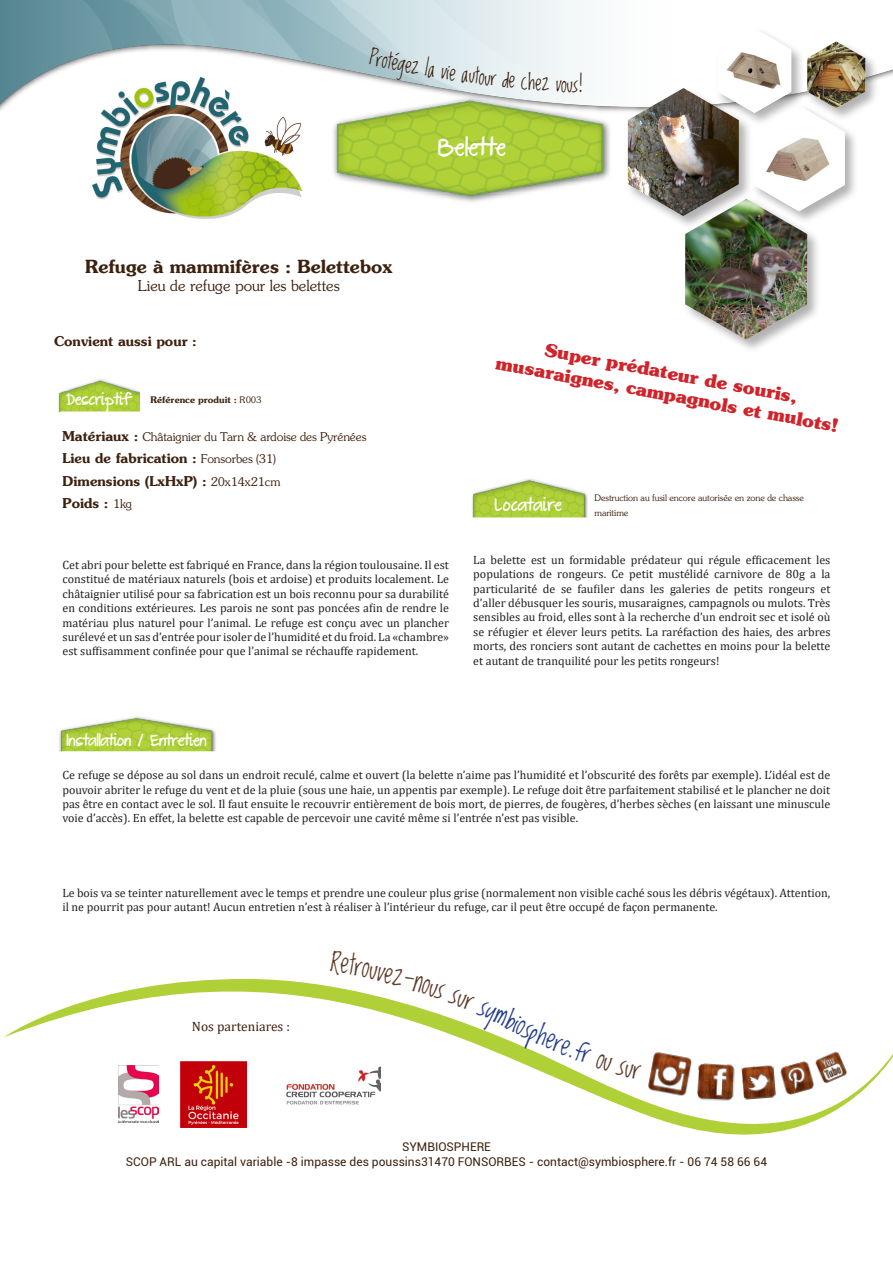
<style>
.page{position:relative;width:893px;height:1263px;background:#fff}
.page>*{position:absolute;margin:0;border:0;box-sizing:border-box;transform-origin:0 0}
.t1{font:700 22.5px "The Great Escape";color:#fff}
.t2{font:19.5px "Lovedbythe King";color:#3d210f}
.t3{font:700 18px/21.6px "Souvenir Std";color:#d1232a;text-align:center}
.t4{font:600 18px "Souvenir Std";color:#3d210f}
.t5{font:700 16.2px "The Great Escape";color:#fff}
.t6{font:300 15px "Souvenir Std";color:#3d210f}
.t7{font:700 14.7px "The Great Escape";letter-spacing:-.02em;color:#fff}
.t8{font:600 13.5px "Souvenir Std";color:#3d210f}
.t9{font:13.5px "Cambria";color:#3d210f}
.t10{font:12px/14.4px "Cambria";color:#231f20}
.t11{font:12px "Roboto";color:#3d210f}
.t12{font:300 12px "Souvenir Std";letter-spacing:-.01em;color:#3d210f}
.t13{font:300 9px/15px "Souvenir Std";letter-spacing:-.01em;color:#3d210f}
.t14{font:600 9px "Souvenir Std";color:#3d210f}
.s1{font-weight:300}
.s2{font-weight:600;font-size:13.5px}
</style>
<div class="page">
<svg style="left:4px;top:979px;width:889px;height:156px"></svg>
<img style="left:0;top:0;width:893px;height:111px">
<img style="left:68px;top:50px;width:252px;height:169px">
<div style="left:95px;top:1063px;width:322px;height:64px;background:#fff;border-radius:18px"></div>
<img style="left:119px;top:1066px;width:39px;height:57px">
<img style="left:181px;top:1061px;width:65px;height:66px">
<img style="left:281px;top:1061px;width:100px;height:44px">
<img style="left:281px;top:89px;width:345px;height:119px">
<img style="left:472px;top:479px;width:116px;height:38px">
<img style="left:58px;top:379px;width:82px;height:33px">
<img style="left:59px;top:717px;width:157px;height:35px">
<div style="left:54px;top:411px;width:404px;height:269px;background:#fff;border-radius:9px"></div>
<div style="left:54px;top:751px;width:785px;height:169px;background:#fff;border-radius:9px"></div>
<img style="left:698px;top:1063px;width:37px;height:38px">
<img style="left:642px;top:1046px;width:56px;height:56px">
<img style="left:741px;top:1065px;width:35px;height:35px">
<img style="left:776px;top:1056px;width:43px;height:43px">
<img style="left:811px;top:1046px;width:42px;height:42px">
<div style="left:683px;top:198px;width:139px;height:155px;background:#231f20;opacity:.35"></div>
<div style="left:805px;top:40px;width:74px;height:82px;background:#231f20;opacity:.35"></div>
<img style="left:628px;top:28px;width:237px;height:312px">
<img style="left:753px;top:106px;width:92px;height:105px">
<svg style="left:330px;top:979px;width:311px;height:101px"></svg>
<svg style="left:556px;top:73px;width:26px;height:20px"></svg>
<svg style="left:521px;top:72px;width:29px;height:19px"></svg>
<svg style="left:425px;top:57px;width:90px;height:31px;background:#dfebed"></svg>
<svg style="left:369px;top:47px;width:19px;height:21px"></svg>
<h2 class="t2" style="left:390px;top:50px;width:34px;rotate:11deg">tégez</h2>
<p class="t1" style="left:437px;top:135px;width:70px">Belette</p>
<p class="t4" style="left:85px;top:255px;width:309px">Refuge à mammifères : Belettebox</p>
<p class="t6" style="left:138px;top:276px;width:203px">Lieu de refuge pour les belettes</p>
<p class="t8" style="left:54px;top:333px;width:144px">Convient aussi pour :</p>
<p class="t7" style="left:67px;top:391px;width:66px">Descriptif</p>
<p class="t14" style="left:151px;top:394px;width:113px">Référence produit <span class="s1">R</span>: <span class="s1">003</span></p>
<p class="t8" style="left:63px;top:427px;width:77px">Matériaux :</p>
<p class="t12" style="left:142px;top:429px;width:226px">Châtaignier du Tarn &amp; ardoise des Pyrénées</p>
<p class="t8" style="left:63px;top:450px;width:136px">Lieu de fabrication :</p>
<p class="t12" style="left:201px;top:452px;width:77px">Fonsorbes )31(</p>
<p class="t8" style="left:63px;top:472px;width:146px">Dimensions (LxHxP) :</p>
<p class="t12" style="left:104px;top:497px;width:30px">1<span class="s2">:</span> kg</p>
<p class="t12" style="left:211px;top:474px;width:71px">20x14x21cm</p>
<p class="t8" style="left:63px;top:495px;width:38px">Poids</p>
<p class="t3" style="left:501px;top:332px;width:350px;rotate:10deg">Super prédateur de souris, musaraignes, campagnols et mulots!</p>
<p class="t5" style="left:495px;top:496px;width:69px">Locataire</p>
<p class="t13" style="left:595px;top:490px;width:211px">Destruction au fusil encore autorisée en zone de chasse maritime</p>
<p class="t10" style="left:63px;top:557px;width:388px;text-align:justify">Cet abri pour belette est fabriqué en France, dans la région toulousaine Il. est constitué de matériaux naturels (bois et ardoise) et produits localement. Le châtaignier utilisé pour sa fabrication est un bois reconnu pour sa durabilité en conditions extérieures. Les parois ne sont pas poncées afin de rendre le matériau plus naturel pour ’l animal. Le refuge est conçu avec un plancher surélevéetunsas ’d entréepourisolerde ’l humiditéetdufroid.La«chambre« est suffisamment confinée pour que ’l animal se réchauffe rapidement.</p>
<p class="t10" style="left:473px;top:552px;width:359px;text-align:right">La belette est un formidable prédateur qui régule efficacement les populations de rongeurs. Ce petit mustélidé carnivore de 80 ag la et</p>
<p class="t10" style="left:473px;top:581px;width:359px">particularité<br>’d aller débusquer les souris, musaraignes, campagnols ou mulots. Très sensibles au froid, elles sont laà recherche ’d un endroit sec et isolé où se réfugier et élever leurs petits. La raréfaction des haies, des arbres morts, des ronciers sont autant de cachettes en moins pour la belette et autant de tranquilité pour les petits rongeurs!</p>
<p class="t10" style="left:578px;top:581px;width:39px">faufiler</p>
<p class="t10" style="left:543px;top:581px;width:14px">de</p>
<p class="t10" style="left:620px;top:581px;width:26px">dans</p>
<p class="t10" style="left:650px;top:581px;width:16px">les</p>
<p class="t10" style="left:670px;top:581px;width:42px">galeries</p>
<p class="t10" style="left:716px;top:581px;width:14px">de</p>
<p class="t10" style="left:734px;top:581px;width:31px">petits</p>
<p class="t10" style="left:561px;top:581px;width:13px">se</p>
<p class="t10" style="left:769px;top:581px;width:48px">rongeurs</p>
<p class="t7" style="left:66px;top:732px;width:142px">Installation / Entretien</p>
<p class="t10" style="left:62px;top:768px;width:769px;text-align:justify">Ce refuge se dépose au sol dans un endroit reculé, calme et ouvert (la belette ’n aime pas ’l humidité et ’l obscurité des forêts par exemple ’L.) idéal est de pouvoir abriter le refuge du vent et de la pluie (sous une haie, un appentis par exemple .) Le refuge doit être parfaitement stabilisé et le plancher ne doit pas être en contact avec le sol Il. faut ensuite le recouvrir entièrement de bois mort, de pierres, de fougères ’d, herbes sèches (en laissant une minuscule voie ’d accès .) En effet la, belette est capable de percevoir une cavité même si ’l entrée ’n est pas visible.</p>
<p class="t10" style="left:62px;top:886px;width:769px">Le bois va se teinter naturellement avec le temps et prendre une couleur plus grise (normalement non visible caché sous les débris végétaux .) Attention, il ne pourrit pas pour autant! Aucun entretien ’n est à réaliser ’là intérieur du refuge, car il peut être occupé de façon permanente.</p>
<p class="t9" style="left:192px;top:1018px;width:100px">Nos parteniares :</p>
<p class="t11" style="left:402px;top:1138px;width:90px">SYMBIOSPHERE</p>
<p class="t11" style="left:126px;top:1153px;width:643px">SCOP ARL au capital variable -8 impasse des poussins31470 FONSORBES - contact@symbiosphere f r. - 06 74 58 66 64</p>
</div>
